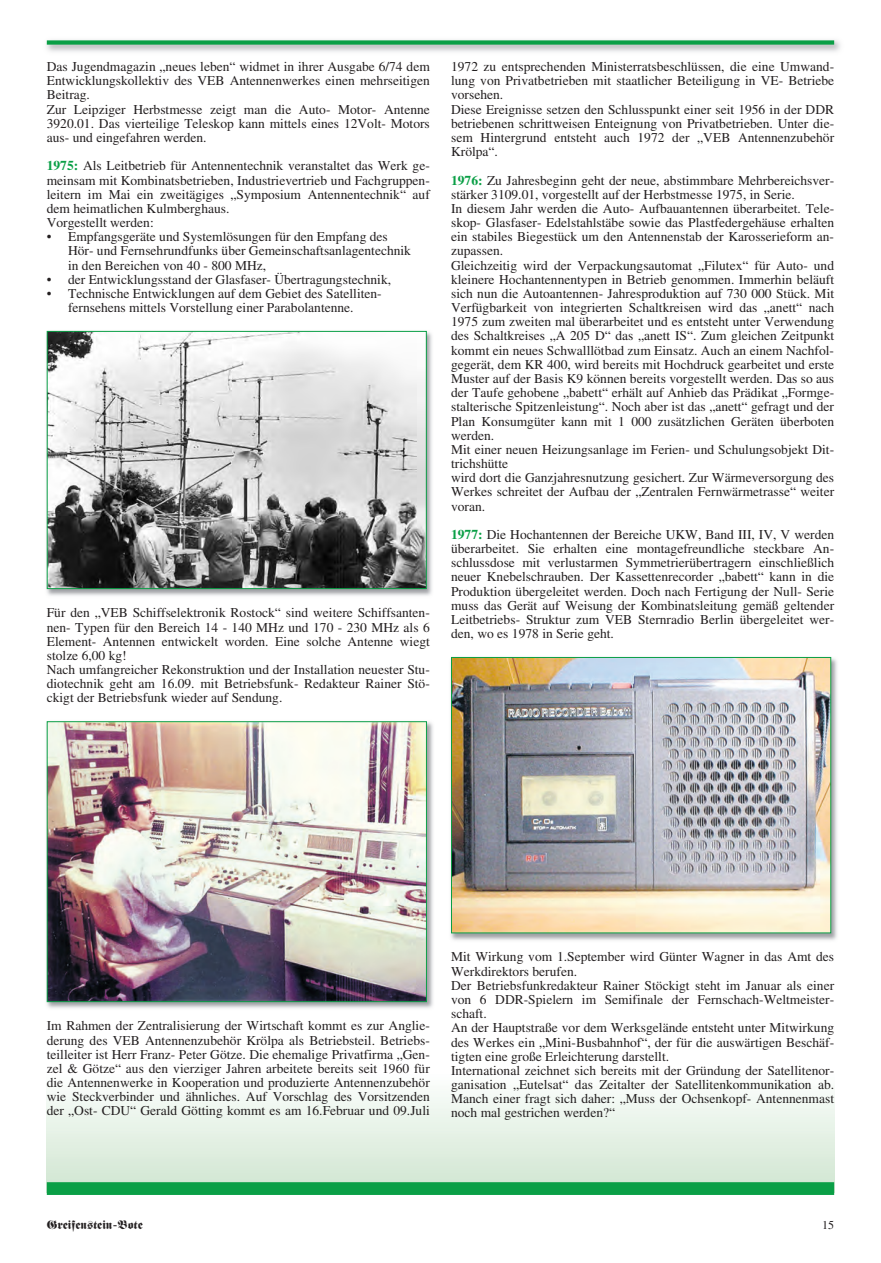
<style>
.page{position:relative;width:881px;height:1263px;background:#fff}
.page>*{position:absolute;margin:0;border:0;box-sizing:border-box;transform-origin:0 0}
.t1{font:13.5px/14.1px "Times LT";color:#231f20}
.t2{font:12px "Fette Fraktur LT";color:#231f20}
.t3{font:12px "Times LT";color:#231f20}
.s1{font-weight:700;color:#0a9f46}
</style>
<div class="page">
<svg style="left:47px;top:1097px;width:786px;height:85px"></svg>
<div style="left:47px;top:1182px;width:786px;height:13px;background:#0a9f46"></div>
<img style="left:46px;top:330px;width:386px;height:266px">
<img style="left:49px;top:333px;width:375px;height:254px">
<div style="left:47px;top:331px;width:379px;height:258px;border:1px solid #0a9f46"></div>
<img style="left:46px;top:721px;width:387px;height:287px">
<img style="left:49px;top:723px;width:375px;height:277px">
<div style="left:47px;top:721px;width:379px;height:281px;border:1px solid #0a9f46"></div>
<img style="left:450px;top:656px;width:387px;height:284px">
<img style="left:453px;top:659px;width:375px;height:272px">
<div style="left:451px;top:657px;width:379px;height:276px;border:1px solid #0a9f46"></div>
<img style="left:46px;top:40px;width:794px;height:12px">
<div style="left:47px;top:40px;width:786px;height:5px;background:#0a9f46"></div>
<p class="t1" style="left:47px;top:59px;width:384px">Das Jugendmagazin „neues leben“ widmet in ihrer Ausgabe 6/74 dem Entwicklungskollektiv des VEB Antennenwerkes einen mehrseitigen Beitrag.<br>Zur Leipziger Herbstmesse zeigt man die Auto- Motor- Antenne 3920.01. Das vierteilige Teleskop kann mittels eines 12Volt- Motors aus- und eingefahren werden.</p>
<p class="t1" style="left:47px;top:159px;width:384px"><span class="s1">1975:</span> Als Leitbetrieb für Antennentechnik veranstaltet das Werk ge&shy;meinsam mit Kombinatsbetrieben, Industrievertrieb und Fachgruppen&shy;leitern im Mai ein zweitägiges „Symposium Antennentechnik“ auf dem heimatlichen Kulmberghaus.<br>Vorgestellt werden:</p>
<p class="t1" style="left:68px;top:229px;width:344px;text-indent:-21px">• Empfangsgeräte und Systemlösungen für den Empfang des<br>Hör- und Fernsehrundfunks über Gemeinschaftsanlagentechnik in den Bereichen von 40 - 800 MHz,</p>
<p class="t1" style="left:47px;top:272px;width:346px">• der Entwicklungsstand der Glasfaser- Übertragungstechnik,</p>
<p class="t1" style="left:47px;top:286px;width:336px;text-align:center">• Technische Entwicklungen auf dem Gebiet des Satelliten&shy;fernsehens mittels Vorstellung einer Parabolantenne.</p>
<p class="t1" style="left:47px;top:606px;width:384px">Für den „VEB Schiffselektronik Rostock“ sind weitere Schiffsanten&shy;nen- Typen für den Bereich 14 - 140 MHz und 170 - 230 MHz als 6<br>Element- Antennen entwickelt worden. Eine solche Antenne wiegt stolze 6,00 kg!<br>Nach umfangreicher Rekonstruktion und der Installation neuester Stu&shy;diotechnik geht am 16.09. mit Betriebsfunk- Redakteur Rainer Stö&shy;ckigt der Betriebsfunk wieder auf Sendung.</p>
<p class="t1" style="left:451px;top:59px;width:384px">1972 zu entsprechenden Ministerratsbeschlüssen, die eine Umwand&shy;lung von Privatbetrieben mit staatlicher Beteiligung in VE- Betriebe vorsehen.<br>Diese Ereignisse setzen den Schlusspunkt einer seit 1956 in der DDR betriebenen schrittweisen Enteignung von Privatbetrieben. Unter die&shy;sem Hintergrund entsteht auch 1972 der „VEB Antennenzubehör Krölpa“.</p>
<p class="t1" style="left:451px;top:173px;width:384px"><span class="s1">1976:</span> Zu Jahresbeginn geht der neue, abstimmbare Mehrbereichsver&shy;stärker 3109.01, vorgestellt auf der Herbstmesse 1975, in Serie.<br>In diesem Jahr werden die Auto- Aufbauantennen überarbeitet. Tele&shy;skop- Glasfaser- Edelstahlstäbe sowie das Plastfedergehäuse erhalten ein stabiles Biegestück um den Antennenstab der Karosserieform an&shy;zupassen.<br>Gleichzeitig wird der Verpackungsautomat „Filutex“ für Auto- und kleinere Hochantennentypen in Betrieb genommen. Immerhin beläuft sich nun die Autoantennen- Jahresproduktion auf 730 000 Stück. Mit Verfügbarkeit von integrierten Schaltkreisen wird das „anett“ nach 1975 zum zweiten mal überarbeitet und es entsteht unter Verwendung des Schaltkreises „A 205 D“ das „anett IS“. Zum gleichen Zeitpunkt kommt ein neues Schwalllötbad zum Einsatz. Auch an einem Nachfol&shy;gegerät, dem KR 400, wird bereits mit Hochdruck gearbeitet und erste Muster auf der Basis K9 können bereits vorgestellt werden. Das so aus der Taufe gehobene „babett“ erhält auf Anhieb das Prädikat „Formge&shy;stalterische Spitzenleistung“. Noch aber ist das „anett“ gefragt und der Plan Konsumgüter kann mit 1 000 zusätzlichen Geräten überboten werden.<br>Mit einer neuen Heizungsanlage im Ferien- und Schulungsobjekt Dit&shy;trichshütte<br>wird dort die Ganzjahresnutzung gesichert. Zur Wärmeversorgung des Werkes schreitet der Aufbau der „Zentralen Fernwärmetrasse“ weiter voran.</p>
<p class="t1" style="left:451px;top:527px;width:384px;text-align:justify"><span class="s1">1977:</span> Die Hochantennen der Bereiche UKW, Band III, IV, V werden überarbeitet. Sie erhalten eine montagefreundliche steckbare An&shy;schlussdose mit verlustarmen Symmetrierübertragern einschließlich neuer Knebelschrauben. Der Kassettenrecorder „babett“ kann in die Produktion übergeleitet werden. Doch nach Fertigung der Null- Serie muss das Gerät auf Weisung der Kombinatsleitung gemäß geltender Leitbetriebs- Struktur zum VEB Sternradio Berlin übergeleitet wer&shy;den, wo es 1978 in Serie geht.</p>
<p class="t1" style="left:47px;top:1018px;width:384px;text-align:justify">Im Rahmen der Zentralisierung der Wirtschaft kommt es zur Anglie&shy;derung des VEB Antennenzubehör Krölpa als Betriebsteil. Betriebs&shy;teilleiter ist Herr Franz- Peter Götze. Die ehemalige Privatfirma „Gen&shy;zel &amp; Götze“ aus den vierziger Jahren arbeitete bereits seit 1960 für die Antennenwerke in Kooperation und produzierte Antennenzubehör wie Steckverbinder und ähnliches. Auf Vorschlag des Vorsitzenden der „Ost- CDU“ Gerald Götting kommt es am 16.Februar und 09.Juli</p>
<p class="t1" style="left:451px;top:950px;width:384px">Mit Wirkung vom 1.September wird Günter Wagner in das Amt des Werkdirektors berufen.<br>Der Betriebsfunkredakteur Rainer Stöckigt steht im Januar als einer von 6 DDR-Spielern im Semifinale der Fernschach-Weltmeister&shy;schaft.<br>An der Hauptstraße vor dem Werksgelände entsteht unter Mitwirkung des Werkes ein „Mini-Busbahnhof“, der für die auswärtigen Beschäf&shy;tigten eine große Erleichterung darstellt.<br>International zeichnet sich bereits mit der Gründung der Satellitenor&shy;ganisation „Eutelsat“ das Zeitalter der Satellitenkommunikation ab.<br>Manch einer fragt sich daher: „Muss der Ochsenkopf- Antennenmast noch mal gestrichen werden?“</p>
<p class="t2" style="left:47px;top:1220px;width:97px">Greifenstein-Bote</p>
<p class="t3" style="left:821px;top:1218px;width:13px">15</p>
</div>
